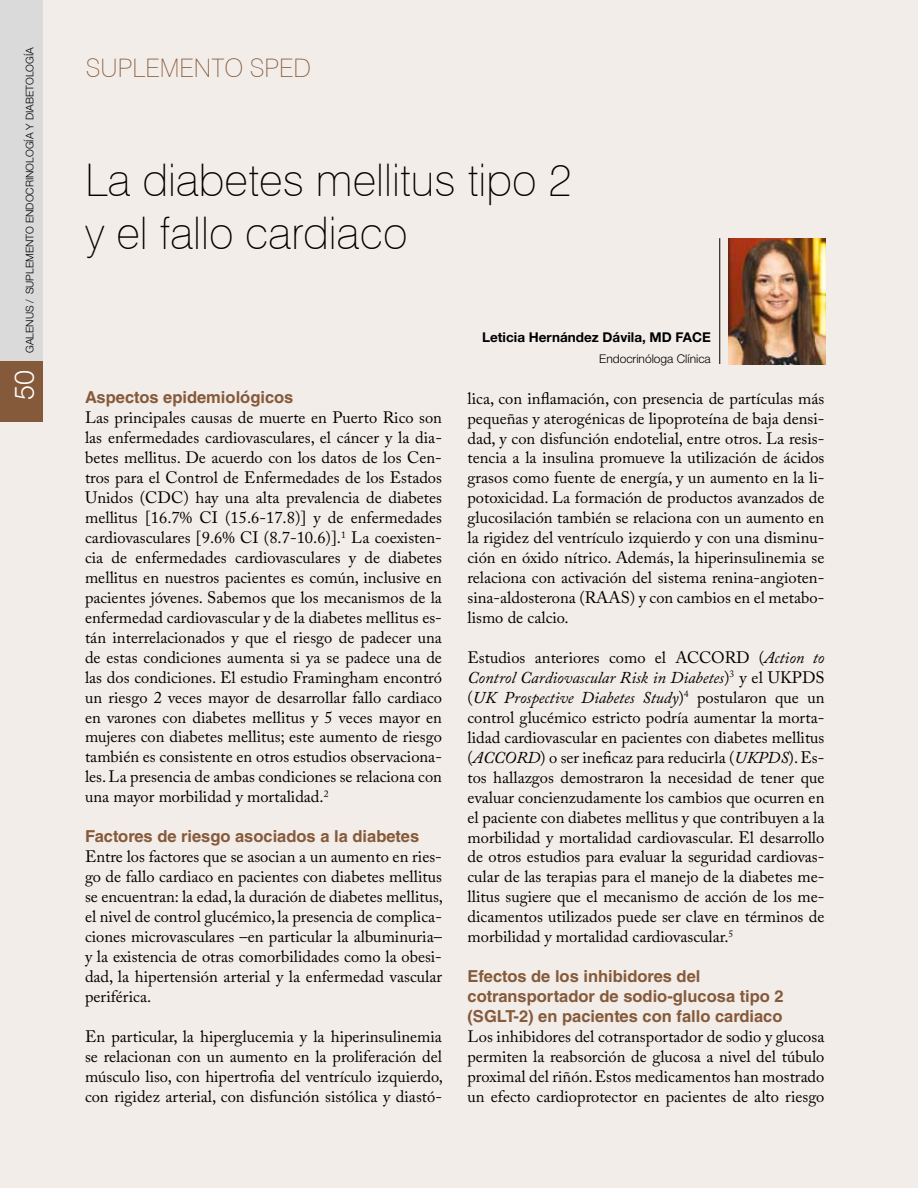
<style>
.page{position:relative;width:918px;height:1188px;background:#f3ede9}
.page>*{position:absolute;margin:0;border:0;box-sizing:border-box;transform-origin:0 0}
.t1{font:100 45px/52.5px "Swiss 721 BT";color:#000}
.t2{font:300 27px "Helvetica Neue";color:#fff}
.t3{font:100 25.5px "Swiss 721 BT";color:#855a3a}
.t4{font:16.5px/20px "Adobe Caslon Pro";color:#000;text-align:justify}
.t5{font:700 16.5px/20px "Helvetica LT Std";color:#855a3a}
.t6{font:700 13.5px "Helvetica Neue LT Std";color:#000}
.t7{font:300 12px "Helvetica Neue";color:#000}
.t8{font:300 10.5px "Helvetica Neue";color:#000}
.s1{font-style:italic}
</style>
<div class="page">
<hr style="left:719px;top:238px;width:1px;height:126px;background:#000">
<img style="left:729px;top:238px;width:96px;height:126px">
<div style="left:0;top:0;width:43px;height:412px;background:#dadada"></div>
<div style="left:0;top:361px;width:43px;height:61px;background:#855a3a"></div>
<p class="t8" style="left:23px;top:353px;width:307px;rotate:-90deg">GALENUS / SUPLEMENTO ENDOCRINOLOGÍA Y DIABETOLOGÍA</p>
<h2 class="t2" style="left:8px;top:400px;width:32px;rotate:-90deg">50</h2>
<h3 class="t3" style="left:86px;top:52px;width:227px">SUPLEMENTO SPED</h3>
<h1 class="t1" style="left:85px;top:154px;width:488px">La diabetes mellitus tipo 2 y el fallo cardiaco</h1>
<p class="t5" style="left:85px;top:387px;width:210px">Aspectos epidemiológicos</p>
<p class="t4" style="left:85px;top:408px;width:358px">Las principales causas de muerte en Puerto Rico son las enfermedades cardiovasculares, el cáncer y la dia&shy;betes mellitus. De acuerdo con los datos de los Cen&shy;tros para el Control de Enfermedades de los Estados Unidos (CDC) hay una alta prevalencia de diabetes mellitus [16.7% CI (15.6-17.8)] y de enfermedades cardiovasculares [9.6% CI (8.7-10.6)].<sup>1</sup> La coexisten&shy;cia de enfermedades cardiovasculares y de diabetes mellitus en nuestros pacientes es común, inclusive en pacientes jóvenes. Sabemos que los mecanismos de la enfermedad cardiovascular y de la diabetes mellitus es&shy;tán interrelacionados y que el riesgo de padecer una de estas condiciones aumenta si ya se padece una de las dos condiciones. El estudio Framingham encontró un riesgo 2 veces mayor de desarrollar fallo cardiaco en varones con diabetes mellitus y 5 veces mayor en mujeres con diabetes mellitus; este aumento de riesgo también es consistente en otros estudios observaciona&shy;les. La presencia de ambas condiciones se relaciona con una mayor morbilidad y mortalidad.<sup>2</sup></p>
<p class="t5" style="left:85px;top:826px;width:336px">Factores de riesgo asociados a la diabetes</p>
<p class="t4" style="left:85px;top:847px;width:360px">Entre los factores que se asocian a un aumento en ries&shy;go de fallo cardiaco en pacientes con diabetes mellitus se encuentran: la edad, la duración de diabetes mellitus, el nivel de control glucémico, la presencia de complica&shy;ciones microvasculares –en particular la albuminuria– y la existencia de otras comorbilidades como la obesi&shy;dad, la hipertensión arterial y la enfermedad vascular periférica.</p>
<p class="t4" style="left:85px;top:1026px;width:360px">En particular, la hiperglucemia y la hiperinsulinemia se relacionan con un aumento en la proliferación del músculo liso, con hipertrofia del ventrículo izquierdo, con rigidez arterial, con disfunción sistólica y diastó-</p>
<p class="t6" style="left:482px;top:329px;width:230px">Leticia Hernández Dávila, MD FACE</p>
<p class="t7" style="left:599px;top:352px;width:113px">Endocrinóloga Clínica</p>
<p class="t4" style="left:468px;top:388px;width:358px">lica, con inflamación, con presencia de partículas más pequeñas y aterogénicas de lipoproteína de baja densi&shy;dad, y con disfunción endotelial, entre otros. La resis&shy;tencia a la insulina promueve la utilización de ácidos grasos como fuente de energía, y un aumento en la li&shy;potoxicidad. La formación de productos avanzados de glucosilación también se relaciona con un aumento en la rigidez del ventrículo izquierdo y con una disminu&shy;ción en óxido nítrico. Además, la hiperinsulinemia se relaciona con activación del sistema renina-angioten&shy;sina-aldosterona (RAAS) y con cambios en el metabo&shy;lismo de calcio.</p>
<p class="t4" style="left:468px;top:647px;width:358px">Estudios anteriores como el ACCORD (<span class="s1">Action to Control Cardiovascular Risk in Diabetes</span>)<sup>3</sup> y el UKPDS (<span class="s1">UK Prospective Diabetes Study</span>)<sup>4</sup> postularon que un control glucémico estricto podría aumentar la morta&shy;lidad cardiovascular en pacientes con diabetes mellitus (<span class="s1">ACCORD</span>) o ser ineficaz para reducirla (<span class="s1">UKPDS</span>). Es&shy;tos hallazgos demostraron la necesidad de tener que evaluar concienzudamente los cambios que ocurren en el paciente con diabetes mellitus y que contribuyen a la morbilidad y mortalidad cardiovascular. El desarrollo de otros estudios para evaluar la seguridad cardiovas&shy;cular de las terapias para el manejo de la diabetes me&shy;llitus sugiere que el mecanismo de acción de los me&shy;dicamentos utilizados puede ser clave en términos de morbilidad y mortalidad cardiovascular.<sup>5</sup></p>
<p class="t5" style="left:468px;top:966px;width:318px">Efectos de los inhibidores del cotransportador de sodio-glucosa tipo 2 (SGLT-2) en pacientes con fallo cardiaco</p>
<p class="t4" style="left:468px;top:1026px;width:358px">Los inhibidores del cotransportador de sodio y glucosa permiten la reabsorción de glucosa a nivel del túbulo proximal del riñón. Estos medicamentos han mostrado un efecto cardioprotector en pacientes de alto riesgo</p>
</div>
